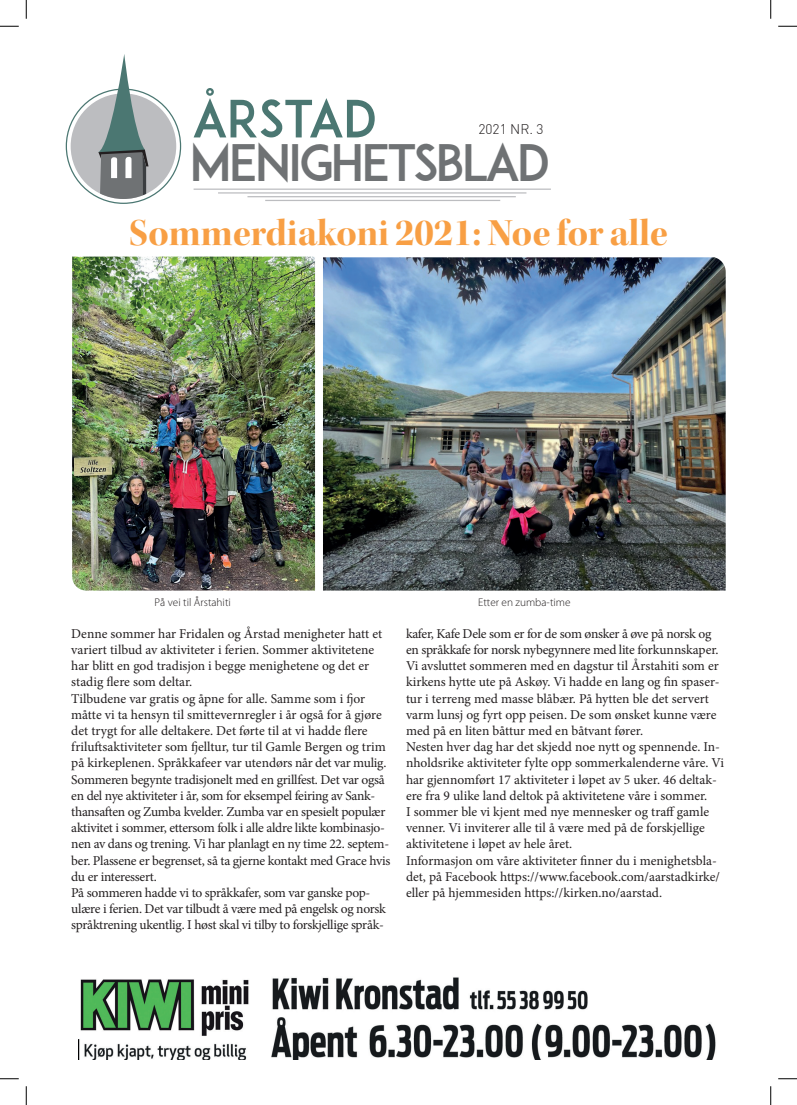
<style>
.page{position:relative;width:797px;height:1105px;background:#fff}
.page>*{position:absolute;margin:0;border:0;box-sizing:border-box;transform-origin:0 0}
.t1{font:50.75px "ADAM.CGPRO";letter-spacing:-.02em;color:#4b7772}
.t2{font:49.75px "ADAM.CGPRO";letter-spacing:-.06em;color:#6f7274}
.tekst_11{font:38.75px "Kepler Std Bold Disp";color:#f89f44}
.t3{font:300 13.75px "DIN";color:#231f20}
.Tekst_10{font:13.5px/16.2px "Minion Pro";letter-spacing:-.01em;color:#231f20}
.bilde{font:300 11.25px "Myriad Pro";color:#231f20}
</style>
<div class="page">
<hr style="left:193px;top:189px;width:358px;height:1px;background:#bcbdc0">
<hr style="left:218px;top:192px;width:308px;height:2px;background:#bcbdc0">
<hr style="left:247px;top:196px;width:269px;height:1px;background:#bcbdc0">
<hr style="left:265px;top:200px;width:235px;height:1px;background:#bcbdc0">
<img style="left:79px;top:977px;width:637px;height:83px">
<svg style="left:66px;top:54px;width:116px;height:150px"></svg>
<img style="left:72px;top:257px;width:243px;height:334px">
<img style="left:323px;top:257px;width:402px;height:334px">
<svg style="left:0;top:25px;width:19px;height:2px"></svg>
<svg style="left:778px;top:25px;width:19px;height:2px"></svg>
<svg style="left:0;top:1078px;width:19px;height:1px"></svg>
<svg style="left:778px;top:1078px;width:19px;height:1px"></svg>
<svg style="left:25px;top:0;width:2px;height:19px"></svg>
<svg style="left:25px;top:1086px;width:2px;height:19px"></svg>
<svg style="left:770px;top:0;width:1px;height:19px"></svg>
<svg style="left:770px;top:1086px;width:1px;height:19px"></svg>
<p class="t1" style="left:192px;top:88px;width:186px">ÅRSTAD</p>
<p class="t3" style="left:478px;top:121px;width:67px">2021 NR. 3</p>
<p class="t2" style="left:189px;top:133px;width:362px">MENIGHETSBLAD</p>
<p class="tekst_11" style="left:129px;top:210px;width:540px">Sommerdiakoni 2021: Noe for alle</p>
<p class="bilde" style="left:155px;top:596px;width:78px">På vei til Årstahiti</p>
<p class="bilde" style="left:478px;top:596px;width:94px">Etter en zumba-time</p>
<p class="Tekst_10" style="left:71px;top:625px;width:312px">Denne sommer har Fridalen og Årstad menigheter hatt et variert tilbud av aktiviteter i ferien. Sommer aktivitetene har blitt en god tradisjon i begge menighetene og det er stadig flere som deltar.</p>
<p class="Tekst_10" style="left:71px;top:690px;width:317px">Tilbudene var gratis og åpne for alle. Samme som i fjor måtte vi ta hensyn til smittevernregler i år også for å gjøre det trygt for alle deltakere. Det førte til at vi hadde flere friluftsaktiviteter som fjelltur, tur til Gamle Bergen og trim på kirkeplenen. Språkkafeer var utendørs når det var mulig.</p>
<p class="Tekst_10" style="left:71px;top:771px;width:320px">Sommeren begynte tradisjonelt med en grillfest. Det var også en del nye aktiviteter i år, som for eksempel feiring av Sank&shy;thansaften og Zumba kvelder. Zumba var en spesielt populær aktivitet i sommer, ettersom folk i alle aldre likte kombinasjo&shy;nen av dans og trening. Vi har planlagt en ny time 22. septem&shy;ber. Plassene er begrenset, så ta gjerne kontakt med Grace hvis du er interessert.</p>
<p class="Tekst_10" style="left:71px;top:884px;width:316px">På sommeren hadde vi to språkkafer, som var ganske pop&shy;ulære i ferien. Det var tilbudt å være med på engelsk og norsk språktrening ukentlig. I høst skal vi tilby to forskjellige språk-</p>
<p class="Tekst_10" style="left:406px;top:625px;width:314px">kafer, Kafe Dele som er for de som ønsker å øve på norsk og en språkkafe for norsk nybegynnere med lite forkunnskaper.</p>
<p class="Tekst_10" style="left:406px;top:658px;width:315px">Vi avsluttet sommeren med en dagstur til Årstahiti som er kirkens hytte ute på Askøy. Vi hadde en lang og fin spaser&shy;tur i terreng med masse blåbær. På hytten ble det servert varm lunsj og fyrt opp peisen. De som ønsket kunne være med på en liten båttur med en båtvant fører.</p>
<p class="Tekst_10" style="left:406px;top:739px;width:319px">Nesten hver dag har det skjedd noe nytt og spennende. In&shy;nholdsrike aktiviteter fylte opp sommerkalenderne våre. Vi har gjennomført 17 aktiviteter i løpet av 5 uker. 46 deltak&shy;ere fra 9 ulike land deltok på aktivitetene våre i sommer.</p>
<p class="Tekst_10" style="left:406px;top:803px;width:305px">I sommer ble vi kjent med nye mennesker og traff gamle venner. Vi inviterer alle til å være med på de forskjellige aktivitetene i løpet av hele året.</p>
<p class="Tekst_10" style="left:406px;top:852px;width:315px">Informasjon om våre aktiviteter finner du i menighetsbla&shy;det, på Facebook https://www.facebook.com/aarstadkirke/ eller på hjemmesiden https://kirken.no/aarstad.</p>
</div>
